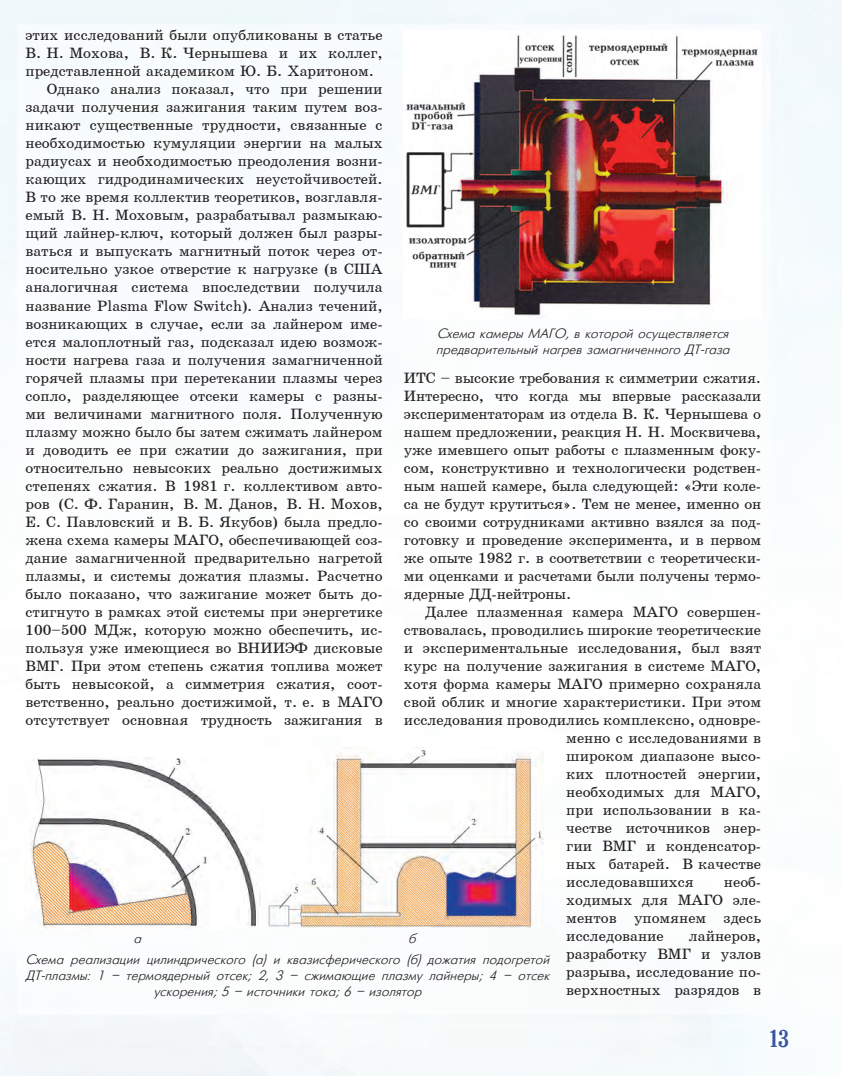
<style>
.page{position:relative;width:842px;height:1076px;background:#fff}
.page>*{position:absolute;margin:0;border:0;box-sizing:border-box;transform-origin:0 0}
.t1{font:24px "Bruskovaya Plain";color:#3a53a3}
.Основной_текст{font:15px/18px "School";color:#231f20;text-align:justify}
.Podpis_pod_foto{font:italic 13.5px/16.2px "Futuris";color:#231f20}
</style>
<div class="page">
<img style="left:404px;top:30px;width:357px;height:288px">
<img style="left:26px;top:757px;width:235px;height:172px">
<img style="left:265px;top:748px;width:279px;height:179px">
<p class="Основной_текст" style="left:26px;top:26px;width:359px">этих исследований были опубликованы в статье В. Н. Мохова, В. К. Чернышева и их коллег, представленной академиком Ю. Б. Харитоном.</p>
<p class="Основной_текст" style="left:26px;top:80px;width:359px;text-indent:21px">Однако анализ показал, что при решении задачи получения зажигания таким путем воз&shy;никают существенные трудности, связанные с необходимостью кумуляции энергии на малых радиусах и необходимостью преодоления возни&shy;кающих гидродинамических неустойчивостей.<br>В то же время коллектив теоретиков, возглавля&shy;емый В. Н. Моховым, разрабатывал размыкаю&shy;щий лайнер-ключ, который должен был разры&shy;ваться и выпускать магнитный поток через от&shy;носительно узкое отверстие к нагрузке (в США аналогичная система впоследствии получила название Plasma Flow Switch). Анализ течений, возникающих в случае, если за лайнером име&shy;ется малоплотный газ, подсказал идею возмож&shy;ности нагрева газа и получения замагниченной горячей плазмы при перетекании плазмы через сопло, разделяющее отсеки камеры с разны&shy;ми величинами магнитного поля. Полученную плазму можно было бы затем сжимать лайнером и доводить ее при сжатии до зажигания, при относительно невысоких реально достижимых степенях сжатия. В 1981 г. коллективом авто&shy;ров (С. Ф. Гаранин, В. М. Данов, В. Н. Мохов, Е. С. Павловский и В. Б. Якубов) была предло&shy;жена схема камеры МАГО, обеспечивающей соз&shy;дание замагниченной предварительно нагретой плазмы, и системы дожатия плазмы. Расчетно было показано, что зажигание может быть до&shy;стигнуто в рамках этой системы при энергетике 100–500 МДж, которую можно обеспечить, ис&shy;пользуя уже имеющиеся во ВНИИЭФ дисковые ВМГ. При этом степень сжатия топлива может быть невысокой, а симметрия сжатия, соот&shy;ветственно, реально достижимой, т. е. в МАГО отсутствует основная трудность зажигания в</p>
<p class="Podpis_pod_foto" style="left:436px;top:325px;width:295px">Схема камеры МАГО, в которой осуществляется предварительный нагрев замагниченного ДТ-газа</p>
<p class="Основной_текст" style="left:404px;top:369px;width:359px">ИТС – высокие требования к симметрии сжатия.<br>Интересно, что когда мы впервые рассказали экспериментаторам из отдела В. К. Чернышева о нашем предложении, реакция Н. Н. Москвичева, уже имевшего опыт работы с плазменным фоку&shy;сом, конструктивно и технологически родствен&shy;ным нашей камере, была следующей: «Эти коле&shy;са не будут крутиться». Тем не менее, именно он со своими сотрудниками активно взялся за под&shy;готовку и проведение эксперимента, и в первом же опыте 1982 г. в соответствии с теоретически&shy;ми оценками и расчетами были получены термо&shy;ядерные ДД-нейтроны.</p>
<p class="Основной_текст" style="left:425px;top:603px;width:337px">Далее плазменная камера МАГО совершен-</p>
<p class="Основной_текст" style="left:404px;top:621px;width:359px">ствовалась, проводились широкие теоретические</p>
<p class="Основной_текст" style="left:404px;top:639px;width:359px">и экспериментальные исследования, был взят</p>
<p class="Основной_текст" style="left:404px;top:657px;width:359px">курс на получение зажигания в системе МАГО,</p>
<p class="Основной_текст" style="left:404px;top:675px;width:359px">хотя форма камеры МАГО примерно сохраняла</p>
<p class="Основной_текст" style="left:404px;top:693px;width:359px">свой облик и многие характеристики. При этом</p>
<p class="Основной_текст" style="left:404px;top:711px;width:359px">исследования проводились комплексно, одновре-</p>
<p class="Основной_текст" style="left:566px;top:729px;width:196px">менно с исследованиями в</p>
<p class="Основной_текст" style="left:566px;top:747px;width:196px">широком диапазоне высо-</p>
<p class="Основной_текст" style="left:566px;top:765px;width:196px">ких плотностей энергии,</p>
<p class="Основной_текст" style="left:566px;top:783px;width:196px">необходимых для МАГО,</p>
<p class="Основной_текст" style="left:566px;top:801px;width:196px">при использовании в ка-</p>
<p class="Основной_текст" style="left:566px;top:819px;width:196px">честве источников энер-</p>
<p class="Основной_текст" style="left:566px;top:837px;width:196px">гии ВМГ и конденсатор-</p>
<p class="Основной_текст" style="left:566px;top:855px;width:196px">ных батарей. В качестве</p>
<p class="Основной_текст" style="left:566px;top:873px;width:129px">исследовавшихся</p>
<p class="Основной_текст" style="left:566px;top:873px;width:196px;text-indent:158px">необ&shy;ходимых для МАГО эле&shy;ментов упомянем здесь исследование</p>
<p class="Основной_текст" style="left:566px;top:927px;width:196px;text-indent:123px">лайнеров, разработку ВМГ и узлов разрыва, исследование по&shy;верхностных разрядов в</p>
<p class="Podpis_pod_foto" style="left:134px;top:931px;width:9px">а</p>
<p class="Podpis_pod_foto" style="left:408px;top:931px;width:9px">б</p>
<p class="Podpis_pod_foto" style="left:26px;top:951px;width:525px;text-align:center">Схема реализации цилиндрического (а) и квазисферического (б) дожатия подогретой<br>ДТ-плазмы: 1 – термоядерный отсек; 2, 3 – сжимающие плазму лайнеры; 4 – отсек ускорения; 5 – источники тока; 6 – изолятор</p>
<h1 class="t1" style="left:770px;top:1026px;width:21px">13</h1>
</div>
